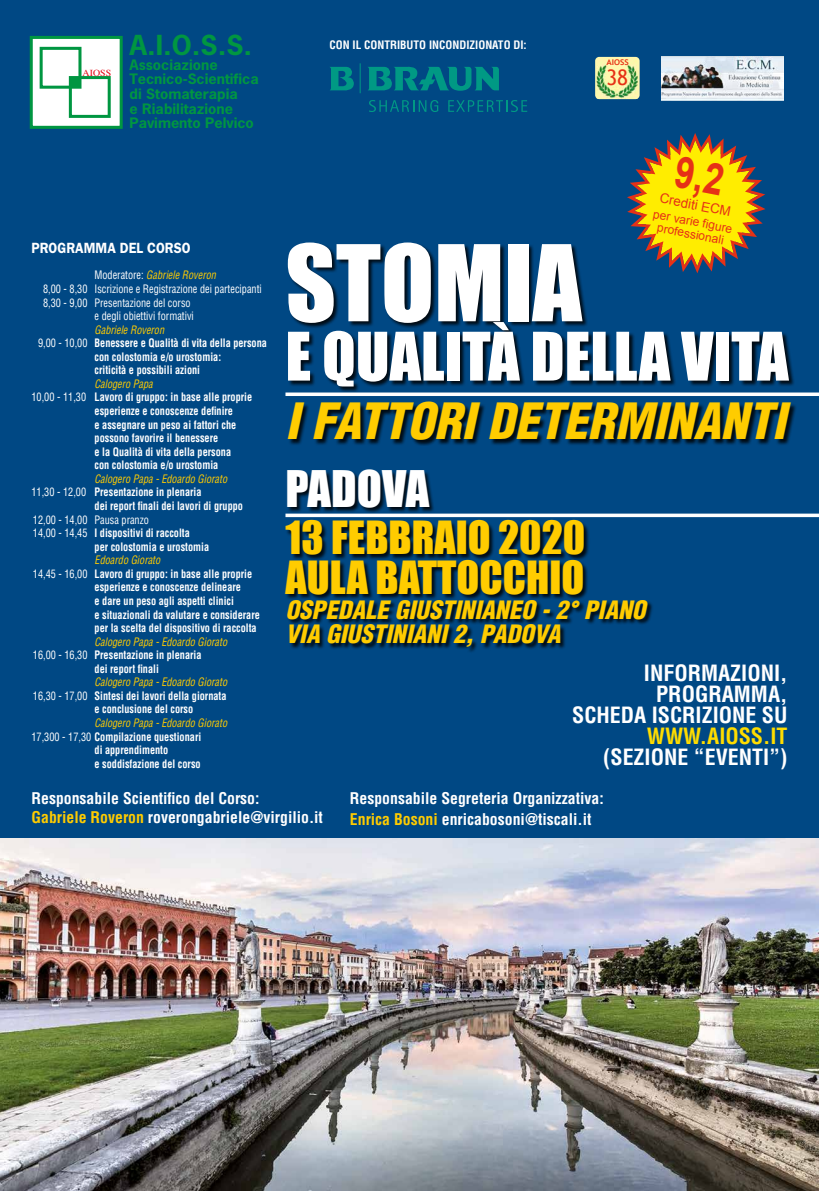
<style>
.page{position:relative;width:819px;height:1191px;background:#fff}
.page>*{position:absolute;margin:0;border:0;box-sizing:border-box;transform-origin:0 0}
.t1{font:97.56px "Impact";color:#fff}
.t2{font:61.77px "Impact";color:#fff}
.t3{font:italic 900 condensed 48.82px "Helvetica";color:#fc0}
.t4{font:46.29px "Impact";color:#fff}
.t5{font:42px/39.6px "Impact";color:#fc0}
.t6{font:700 25.9px "News Gothic";color:#009641;scale:1.07 1}
.t7{font:italic 900 condensed 24.68px/24.7px "Helvetica";color:#fc0}
.t8{font:700 condensed 21.88px/21px "Helvetica";color:#fff;text-align:right}
.t9{font:700 condensed 21.88px "Helvetica";color:#fd0}
.t10{font:21.44px "Trebuchet MS";color:#e63116;scale:.96 1}
.t11{font:700 condensed 15.75px/18.9px "Helvetica";color:#fff}
.t12{font:600 14.88px "Franklin Gothic";color:#fff;scale:.9 1}
.t13{font:700 13.56px/14.7px "News Gothic";color:#009641;scale:1.07 1}
.t14{font:13.39px "Arial";color:#e63116}
.t15{font:12.08px/12.8px "Arial";color:#e63116;text-align:center}
.t16{font:700 condensed 11.38px "Helvetica";color:#fff;scale:.9 1}
.t17{font:italic condensed 11.38px "Helvetica";color:#fc0;scale:.9 1}
.t18{font:condensed 11.38px "Helvetica";color:#fff;scale:.9 1}
.t19{font:700 condensed 11.38px "Helvetica";color:#fff}
.t20{font:9.19px "Times";color:#e30613;scale:1.08 1}
.t21{font:700 7.88px "Trebuchet MS";color:#e63116;scale:1.08 1}
.s1{font-style:normal;color:#fff}
.s2{font-weight:400}
.s3{color:#fc0}
</style>
<div class="page">
<div style="left:0;top:0;width:819px;height:1128px;background:#004884"></div>
<svg style="left:29px;top:36px;width:94px;height:93px;background:#cde8db"></svg>
<div style="left:71px;top:78px;width:8px;height:8px;background:#009641"></div>
<div style="left:71px;top:78px;width:8px;height:9px;border:1px solid #009641"></div>
<div style="left:69px;top:76px;width:42px;height:42px;border:3px solid #009641"></div>
<svg style="left:369px;top:100px;width:69px;height:12px"></svg>
<svg style="left:448px;top:100px;width:79px;height:12px"></svg>
<svg style="left:330px;top:67px;width:24px;height:24px"></svg>
<svg style="left:368px;top:66px;width:131px;height:25px"></svg>
<hr style="left:359px;top:63px;width:1px;height:30px;background:#009984">
<div style="left:595px;top:57px;width:44px;height:42px;background:#fff7ae;border-radius:4px"></div>
<img style="left:596px;top:63px;width:41px;height:36px">
<img style="left:0;top:838px;width:819px;height:353px">
<img style="left:662px;top:57px;width:121px;height:43px">
<div style="left:287px;top:242px;width:509px;height:204px;background:#000;opacity:.85"></div>
<div style="left:285px;top:470px;width:369px;height:183px;background:#000;opacity:.85"></div>
<svg style="left:285px;top:392px;width:534px;height:4px;background:#dde7ee"></svg>
<svg style="left:285px;top:513px;width:534px;height:4px;background:#d7e2eb"></svg>
<svg style="left:627px;top:133px;width:138px;height:140px"></svg>
<p class="t20" style="left:83px;top:64px;width:28px">AIOSS</p>
<h3 class="t6" style="left:129px;top:28px;width:116px">A.I.O.S.S.</h3>
<p class="t13" style="left:129px;top:57px;width:122px">Associazione<br>Tecnico-Scientifica di Stomaterapia<br>e Riabilitazione<br>Pavimento Pelvico</p>
<p class="t21" style="left:606px;top:57px;width:22px">AIOSS</p>
<p class="t19" style="left:329px;top:38px;width:199px">CON IL CONTRIBUTO INCONDIZIONATO DI:</p>
<h3 class="t10" style="left:606px;top:64px;width:24px">38</h3>
<h3 class="t12" style="left:32px;top:239px;width:178px">PROGRAMMA DEL CORSO</h3>
<p class="t17" style="left:95px;top:268px;width:136px"><span class="s1">Moderatore:</span> Gabriele Roveron</p>
<p class="t18" style="left:43px;top:282px;width:244px">8,00 - 8,30 Iscrizione e Registrazione dei partecipanti</p>
<p class="t18" style="left:43px;top:295px;width:165px">8,30 - 9,00 Presentazione del corso</p>
<p class="t18" style="left:95px;top:309px;width:112px">e degli obiettivi formativi</p>
<p class="t17" style="left:95px;top:322px;width:79px">Gabriele Roveron</p>
<p class="t16" style="left:38px;top:336px;width:256px"><span class="s2">9,00 - 10,00</span> Benessere e Qualità di vita della persona</p>
<p class="t16" style="left:95px;top:349px;width:142px">con colostomia e/o urostomia:</p>
<p class="t16" style="left:95px;top:363px;width:119px">criticità e possibili azioni</p>
<p class="t17" style="left:95px;top:377px;width:66px">Calogero Papa</p>
<p class="t16" style="left:32px;top:390px;width:247px"><span class="s2">10,00 - 11,30</span> Lavoro di gruppo: in base alle proprie</p>
<p class="t16" style="left:95px;top:404px;width:155px">esperienze e conoscenze definire</p>
<p class="t16" style="left:95px;top:417px;width:159px">e assegnare un peso ai fattori che</p>
<p class="t16" style="left:95px;top:431px;width:139px">possono favorire il benessere</p>
<p class="t16" style="left:95px;top:444px;width:153px">e la Qualità di vita della persona</p>
<p class="t16" style="left:95px;top:458px;width:139px">con colostomia e/o urostomia</p>
<p class="t17" style="left:95px;top:471px;width:149px">Calogero Papa - Edoardo Giorato</p>
<p class="t16" style="left:32px;top:485px;width:190px"><span class="s2">11,30 - 12,00</span> Presentazione in plenaria</p>
<p class="t16" style="left:95px;top:499px;width:166px">dei report finali dei lavori di gruppo</p>
<p class="t18" style="left:33px;top:512px;width:130px">12,00 - 14,00 Pausa pranzo</p>
<p class="t16" style="left:33px;top:526px;width:176px"><span class="s2">14,00 - 14,45</span> I dispositivi di raccolta</p>
<p class="t16" style="left:95px;top:539px;width:129px">per colostomia e urostomia</p>
<p class="t17" style="left:95px;top:553px;width:74px">Edoardo Giorato</p>
<p class="t16" style="left:33px;top:566px;width:245px"><span class="s2">14,45 - 16,00</span> Lavoro di gruppo: in base alle proprie</p>
<p class="t16" style="left:95px;top:580px;width:164px">esperienze e conoscenze delineare</p>
<p class="t16" style="left:95px;top:593px;width:156px">e dare un peso agli aspetti clinici</p>
<p class="t16" style="left:95px;top:607px;width:185px">e situazionali da valutare e considerare</p>
<p class="t16" style="left:95px;top:621px;width:182px">per la scelta del dispositivo di raccolta</p>
<p class="t17" style="left:95px;top:634px;width:149px">Calogero Papa - Edoardo Giorato</p>
<p class="t16" style="left:33px;top:648px;width:189px"><span class="s2">16,00 - 16,30</span> Presentazione in plenaria</p>
<p class="t16" style="left:95px;top:661px;width:73px">dei report finali</p>
<p class="t17" style="left:95px;top:675px;width:149px">Calogero Papa - Edoardo Giorato</p>
<p class="t16" style="left:33px;top:688px;width:217px"><span class="s2">16,30 - 17,00</span> Sintesi dei lavori della giornata</p>
<p class="t16" style="left:95px;top:702px;width:111px">e conclusione del corso</p>
<p class="t17" style="left:95px;top:715px;width:149px">Calogero Papa - Edoardo Giorato</p>
<p class="t16" style="left:32px;top:729px;width:190px"><span class="s2">17,300 - 17,30</span> Compilazione questionari</p>
<p class="t16" style="left:95px;top:743px;width:83px">di apprendimento</p>
<p class="t16" style="left:95px;top:756px;width:119px">e soddisfazione del corso</p>
<p class="t14" style="left:661px;top:189px;width:74px;rotate:11deg">Crediti ECM</p>
<p class="t15" style="left:654px;top:207px;width:82px;rotate:11deg">per varie figure professionali</p>
<h1 class="t1" style="left:285px;top:207px;width:298px">STOMIA</h1>
<h2 class="t2" style="left:285px;top:308px;width:504px">E QUALITÀ DELLA VITA</h2>
<h3 class="t3" style="left:285px;top:390px;width:501px">I FATTORI DETERMINANTI</h3>
<h3 class="t4" style="left:285px;top:453px;width:145px">PADOVA</h3>
<h3 class="t5" style="left:285px;top:517px;width:301px">13 FEBBRAIO 2020<br>AULA BATTOCCHIO</h3>
<h3 class="t7" style="left:285px;top:597px;width:361px">OSPEDALE GIUSTINIANEO - 2° PIANO<br>VIA GIUSTINIANI 2, PADOVA</h3>
<h3 class="t8" style="left:572px;top:662px;width:217px">INFORMAZIONI,<br>PROGRAMMA,<br>SCHEDA ISCRIZIONE SU</h3>
<h3 class="t9" style="left:646px;top:722px;width:142px">WWW.AIOSS.IT</h3>
<h3 class="t8" style="left:603px;top:746px;width:186px">(SEZIONE “EVENTI”)</h3>
<h3 class="t11" style="left:32px;top:789px;width:293px">Responsabile Scientifico del Corso:<br><span class="s3">Gabriele Roveron</span> roverongabriele@virgilio.it</h3>
<h3 class="t11" style="left:350px;top:787px;width:255px;line-height:21px">Responsabile Segreteria Organizzativa:<br><span class="s3">Enrica Bosoni</span> enricabosoni@tiscali.it</h3>
</div>
